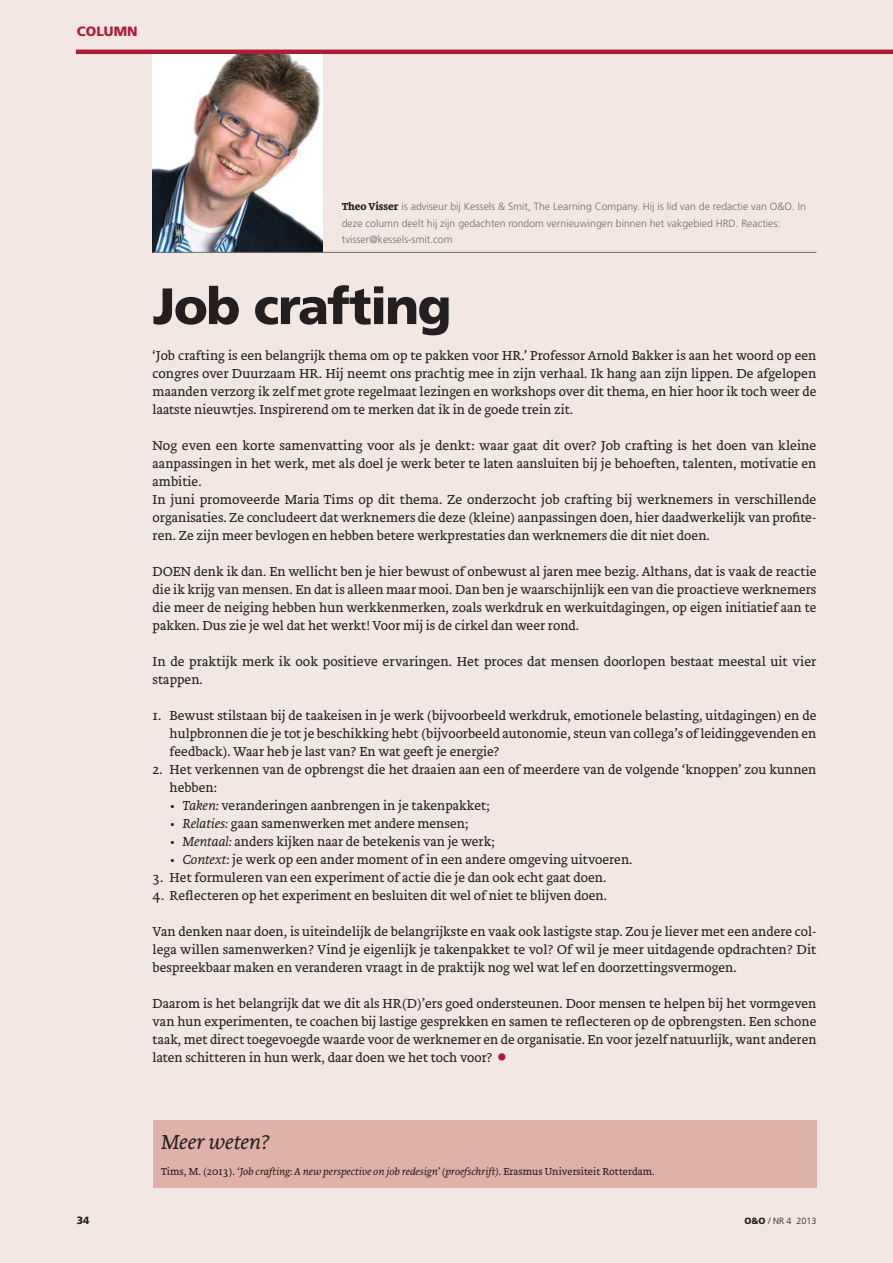
<style>
.page{position:relative;width:893px;height:1263px;background:#fff}
.page>*{position:absolute;margin:0;border:0;box-sizing:border-box;transform-origin:0 0}
.t1{font:900 51px "Frutiger LT Std";letter-spacing:-.03em;color:#231f20}
.t2{font:31.5px "Brioni Text Std";color:#ac1d37}
.t3{font:italic 300 21px "Brioni Text Std";color:#231f20}
.t4{font:300 13.5px/18px "Brioni Text Std";color:#231f20;text-align:justify}
.t5{font:900 13.5px "Frutiger LT Std";color:#ac1d37}
.t6{font:300 10.5px/16.5px "Frutiger LT Std";color:#6d6e70}
.t7{font:italic 300 10.5px "Brioni Text Std";color:#231f20}
.t8{font:900 10.5px "Frutiger LT Std";color:#231f20}
.t9{font:300 9px "Frutiger LT Std";color:#231f20}
.s1{font-family:"Brioni Text Std";font-weight:700;color:#231f20}
.s2{font-style:italic}
.s3{font-style:normal}
.s4{font-weight:900}
</style>
<div class="page">
<div style="left:0;top:0;width:892px;height:1263px;background:#f3e7e4"></div>
<hr style="left:76px;top:50px;width:816px;height:4px;background:#ac1d37">
<img style="left:153px;top:54px;width:169px;height:198px">
<hr style="left:153px;top:252px;width:663px;height:1px;background:#6d6e70">
<div style="left:153px;top:1120px;width:663px;height:68px;background:#deb1a9"></div>
<p class="t5" style="left:77px;top:23px;width:62px">COLUMN</p>
<p class="t6" style="left:342px;top:199px;width:466px"><span class="s1">Theo Visser</span> is adviseur bij Kessels &amp; Smit, The Learning Company. Hij is lid van de redactie van O&amp;O. In deze column deelt hij zijn gedachten rondom vernieuwingen binnen het vakgebied HRD. Reacties: tvisser@kessels-smit.com</p>
<h1 class="t1" style="left:153px;top:275px;width:300px">Job crafting</h1>
<p class="t4" style="left:153px;top:347px;width:665px">‘Job crafting is een belangrijk thema om op te pakken voor HR.’ Professor Arnold Bakker is aan het woord op een congres over Duurzaam HR. Hij neemt ons prachtig mee in zijn verhaal. Ik hang aan zijn lippen. De afgelopen maanden verzorg ik zelf met grote regelmaat lezingen en workshops over dit thema, en hier hoor ik toch weer de laatste nieuwtjes. Inspirerend om te merken dat ik in de goede trein zit.</p>
<p class="t4" style="left:153px;top:437px;width:665px;text-align:left">Nog even een korte samenvatting voor als je denkt: waar gaat dit over? Job crafting is het doen van kleine aanpassingen in het werk, met als doel je werk beter te laten aansluiten bij je behoeften, talenten, motivatie en ambitie.<br>In juni promoveerde Maria Tims op dit thema. Ze onderzocht job crafting bij werknemers in verschillende organisaties. Ze concludeert dat werknemers die deze (kleine) aanpassingen doen, hier daadwerkelijk van profite&shy;ren. Ze zijn meer bevlogen en hebben betere werkprestaties dan werknemers die dit niet doen.</p>
<p class="t4" style="left:153px;top:563px;width:665px">DOEN denk ik dan. En wellicht ben je hier bewust of onbewust al jaren mee bezig. Althans, dat is vaak de reactie die ik krijg van mensen. En dat is alleen maar mooi. Dan ben je waarschijnlijk een van die proactieve werknemers die meer de neiging hebben hun werkkenmerken, zoals werkdruk en werkuitdagingen, op eigen initiatief aan te pakken. Dus zie je wel dat het werkt! Voor mij is de cirkel dan weer rond.</p>
<p class="t4" style="left:153px;top:653px;width:665px">In de praktijk merk ik ook positieve ervaringen. Het proces dat mensen doorlopen bestaat meestal uit vier stappen.</p>
<p class="t4" style="left:170px;top:707px;width:648px;text-indent:-17px">1. Bewust stilstaan bij de taakeisen in je werk (bijvoorbeeld werkdruk, emotionele belasting, uitdagingen) en de hulpbronnen die je tot je beschikking hebt (bijvoorbeeld autonomie, steun van collega’s of leidinggevenden en feedback). Waar heb je last van? En wat geeft je energie?</p>
<p class="t4" style="left:170px;top:761px;width:648px;text-indent:-17px">2. Het verkennen van de opbrengst die het draaien aan een of meerdere van de volgende ‘knoppen’ zou kunnen hebben:</p>
<p class="t4" style="left:170px;top:797px;width:322px"><span class="s2">• Taken:</span> veranderingen aanbrengen in je takenpakket;</p>
<p class="t4" style="left:170px;top:815px;width:300px"><span class="s2">• Relaties:</span> gaan samenwerken met andere mensen;</p>
<p class="t4" style="left:170px;top:833px;width:327px"><span class="s2">• Mentaal:</span> anders kijken naar de betekenis van je werk;</p>
<p class="t4" style="left:170px;top:851px;width:464px"><span class="s2">• Context:</span> je werk op een ander moment of in een andere omgeving uitvoeren.</p>
<p class="t4" style="left:153px;top:869px;width:455px">3. Het formuleren van een experiment of actie die je dan ook echt gaat doen.</p>
<p class="t4" style="left:153px;top:887px;width:456px">4. Reflecteren op het experiment en besluiten dit wel of niet te blijven doen.</p>
<p class="t4" style="left:153px;top:923px;width:665px">Van denken naar doen, is uiteindelijk de belangrijkste en vaak ook lastigste stap. Zou je liever met een andere col&shy;lega willen samenwerken? Vind je eigenlijk je takenpakket te vol? Of wil je meer uitdagende opdrachten? Dit bespreekbaar maken en veranderen vraagt in de praktijk nog wel wat lef en doorzettingsvermogen.</p>
<p class="t4" style="left:153px;top:995px;width:665px">Daarom is het belangrijk dat we dit als HR(D)’ers goed ondersteunen. Door mensen te helpen bij het vormgeven van hun experimenten, te coachen bij lastige gesprekken en samen te reflecteren op de opbrengsten. Een schone taak, met direct toegevoegde waarde voor de werknemer en de organisatie. En voor jezelf natuurlijk, want anderen laten schitteren in hun werk, daar doen we het toch voor?</p>
<h2 class="t2" style="left:496px;top:1033px;width:14px">•</h2>
<h3 class="t3" style="left:161px;top:1129px;width:110px">Meer weten?</h3>
<p class="t7" style="left:161px;top:1164px;width:495px"><span class="s3">Tims, M. (2013).</span> ‘Job crafting: A new perspective on job redesign’ (proefschrift). <span class="s3">Erasmus Universiteit Rotterdam.</span></p>
<p class="t8" style="left:77px;top:1214px;width:14px">34</p>
<p class="t9" style="left:744px;top:1216px;width:74px"><span class="s4">O&amp;O</span> / NR 4 2013</p>
</div>
